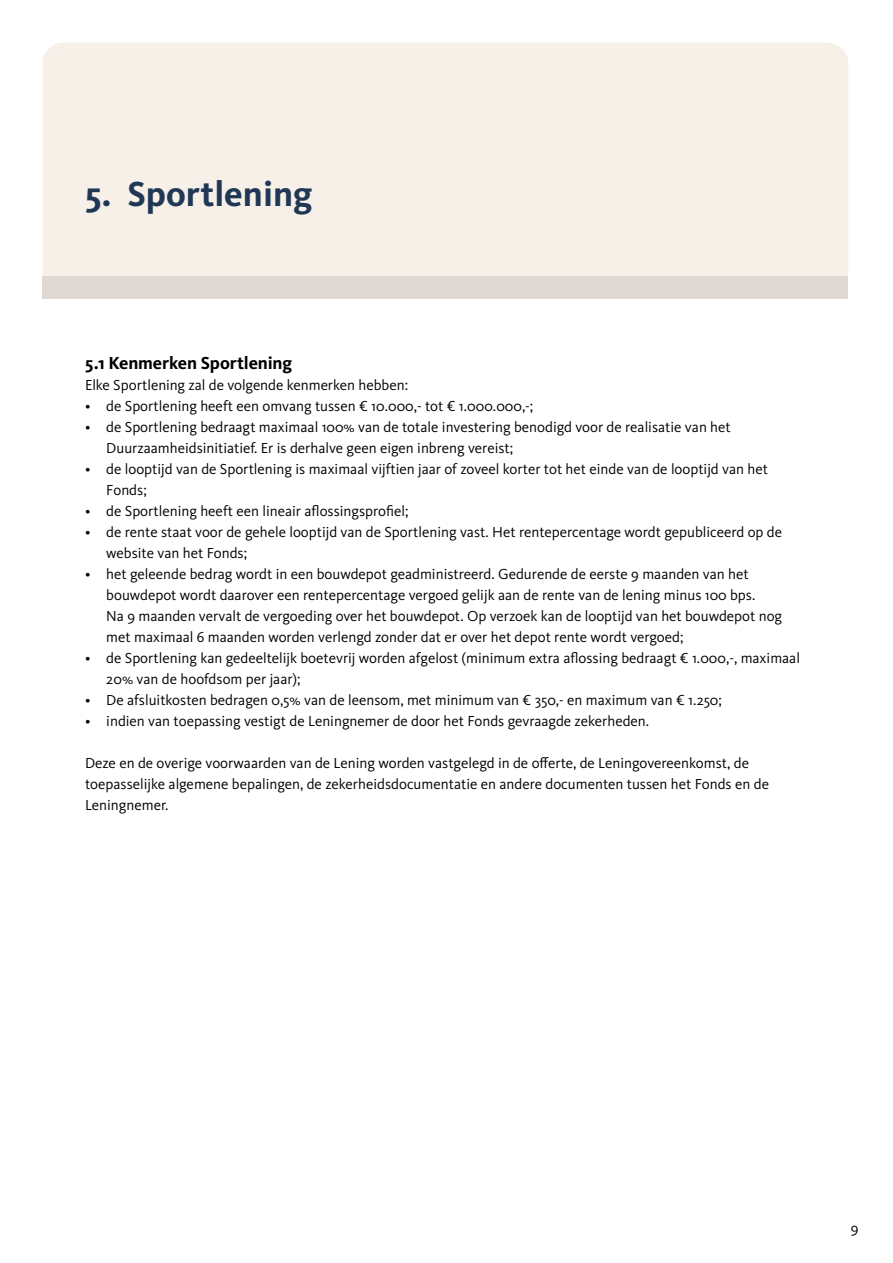
<style>
.page{position:relative;width:893px;height:1263px;background:#fff}
.page>*{position:absolute;margin:0;border:0;box-sizing:border-box;transform-origin:0 0}
.t1{font:700 36px "Kievit OT";color:#203856}
.t2{font:700 18px "Kievit OT";letter-spacing:-.005em;color:#000}
.t3{font:15px/21px "Kievit OT";color:#000}
</style>
<div class="page">
<div style="left:43px;top:43px;width:805px;height:233px;background:#f7f0e8"></div>
<div style="left:43px;top:276px;width:805px;height:22px;background:#dfd9d4"></div>
<h1 class="t1" style="left:85px;top:173px;width:229px">5. Sportlening</h1>
<p class="t2" style="left:85px;top:352px;width:208px">5.1 Kenmerken Sportlening</p>
<p class="t3" style="left:85px;top:375px;width:324px">Elke Sportlening zal de volgende kenmerken hebben:</p>
<p class="t3" style="left:85px;top:396px;width:450px">• de Sportlening heeft een omvang tussen € 10.000,- tot € 1.000.000,-;</p>
<p class="t3" style="left:106px;top:417px;width:626px;text-indent:-21px">• de Sportlening bedraagt maximaal 100% van de totale investering benodigd voor de realisatie van het<br>Duurzaamheidsinitiatief. Er is derhalve geen eigen inbreng vereist;</p>
<p class="t3" style="left:106px;top:459px;width:663px;text-indent:-21px">• de looptijd van de Sportlening is maximaal vijftien jaar of zoveel korter tot het einde van de looptijd van het<br>Fonds;</p>
<p class="t3" style="left:85px;top:501px;width:325px">• de Sportlening heeft een lineair aflossingsprofiel;</p>
<p class="t3" style="left:106px;top:522px;width:677px;text-indent:-21px">• de rente staat voor de gehele looptijd van de Sportlening vast. Het rentepercentage wordt gepubliceerd op de website van het Fonds;</p>
<p class="t3" style="left:106px;top:564px;width:677px;text-indent:-21px">• het geleende bedrag wordt in een bouwdepot geadministreerd. Gedurende de eerste 9 maanden van het bouwdepot wordt daarover een rentepercentage vergoed gelijk aan de rente van de lening minus 100 bps.<br>Na 9 maanden vervalt de vergoeding over het bouwdepot. Op verzoek kan de looptijd van het bouwdepot nog met maximaal 6 maanden worden verlengd zonder dat er over het depot rente wordt vergoed;</p>
<p class="t3" style="left:106px;top:648px;width:695px;text-indent:-21px">• de Sportlening kan gedeeltelijk boetevrij worden afgelost (minimum extra aflossing bedraagt € 1.000,-, maximaal<br>20% van de hoofdsom per jaar);</p>
<p class="t3" style="left:85px;top:690px;width:638px">• De afsluitkosten bedragen 0,5% van de leensom, met minimum van € 350,- en maximum van € 1.250;</p>
<p class="t3" style="left:85px;top:711px;width:566px">• indien van toepassing vestigt de Leningnemer de door het Fonds gevraagde zekerheden.</p>
<p class="t3" style="left:85px;top:753px;width:685px">Deze en de overige voorwaarden van de Lening worden vastgelegd in de offerte, de Leningovereenkomst, de toepasselijke algemene bepalingen, de zekerheidsdocumentatie en andere documenten tussen het Fonds en de<br>Leningnemer.</p>
<p class="t3" style="left:851px;top:1217px;width:9px">9</p>
</div>
